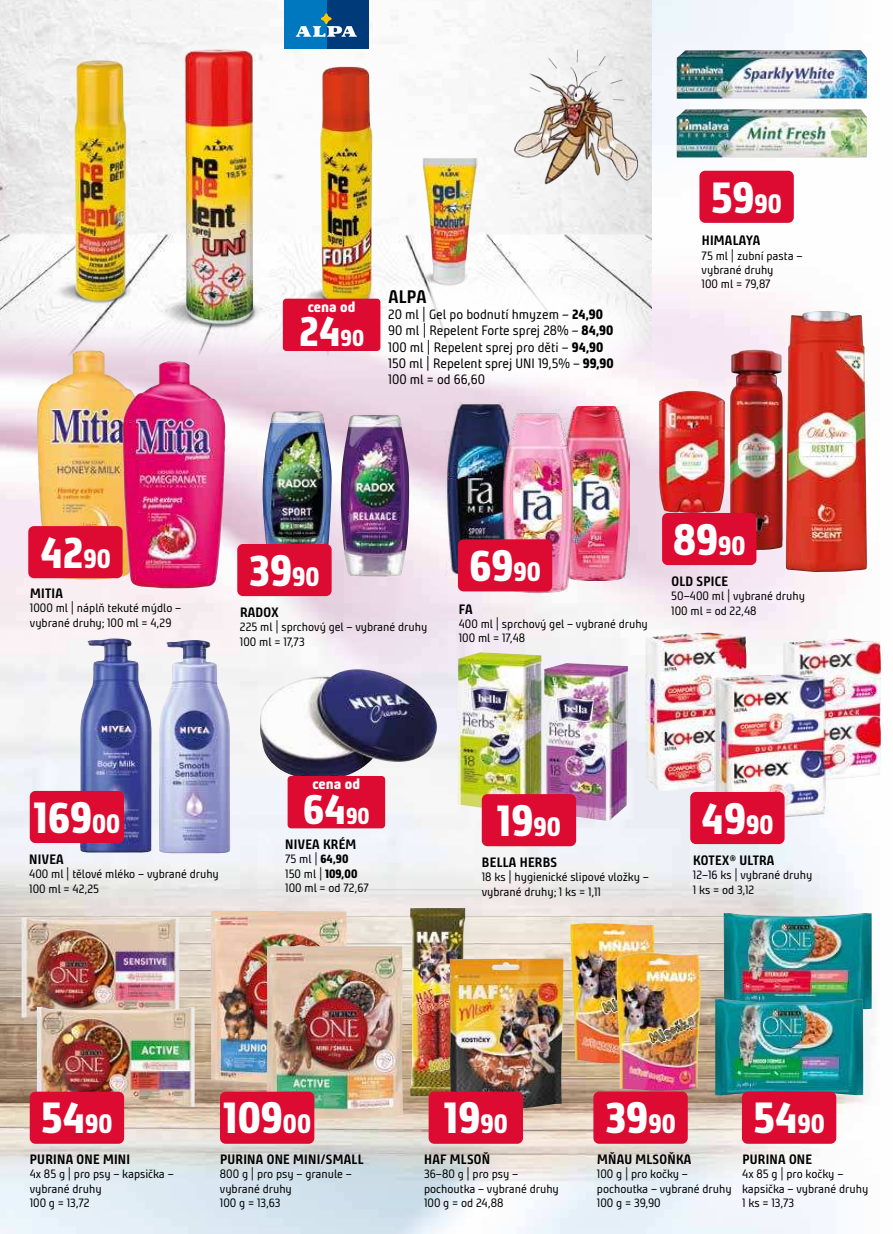
<style>
.page{position:relative;width:893px;height:1234px;background:#fff}
.page>*{position:absolute;margin:0;border:0;box-sizing:border-box;transform-origin:0 0}
.t1{font:800 43.35px "Bunday Clean";color:#fff}
.t2{font:800 41.55px "Bunday Clean";color:#fff}
.t3{font:700 18px "Bunday Clean";color:#000}
.t4{font:800 15px "Bunday Clean";color:#fff}
.t5{font:13.5px/16.2px "Bunday Clean";color:#000}
.t6{font:700 13.5px "Bunday Clean";letter-spacing:.02em;color:#000}
.t7{font:12px/14.4px "Bunday Clean";color:#000}
.s1{font-size:22.65px}
.s2{font-weight:800}
.s3{font-size:26.25px}
</style>
<div class="page">
<img style="left:0;top:0;width:868px;height:1233px">
<img style="left:0;top:0;width:651px;height:380px">
<img style="left:507px;top:43px;width:140px;height:147px">
<img style="left:301px;top:272px;width:84px;height:26px">
<img style="left:421px;top:259px;width:1px;height:25px">
<img style="left:422px;top:156px;width:56px;height:127px">
<img style="left:306px;top:41px;width:76px;height:259px">
<img style="left:52px;top:262px;width:90px;height:57px">
<img style="left:65px;top:34px;width:69px;height:296px">
<img style="left:156px;top:270px;width:120px;height:81px">
<img style="left:177px;top:24px;width:89px;height:308px">
<div style="left:326px;top:0;width:43px;height:48px;background:#003a78"></div>
<div style="left:284px;top:0;width:42px;height:48px;background:#0078bf"></div>
<svg style="left:296px;top:13px;width:61px;height:24px"></svg>
<hr style="left:0;top:367px;width:2px;height:29px;background:#fff">
<svg style="left:1px;top:367px;width:1px;height:12px"></svg>
<svg style="left:651px;top:367px;width:2px;height:29px"></svg>
<img style="left:677px;top:109px;width:190px;height:48px">
<img style="left:677px;top:50px;width:190px;height:49px">
<img style="left:80px;top:638px;width:72px;height:214px">
<img style="left:159px;top:639px;width:72px;height:214px">
<img style="left:37px;top:350px;width:103px;height:229px">
<img style="left:123px;top:361px;width:103px;height:227px">
<img style="left:262px;top:411px;width:71px;height:161px">
<img style="left:340px;top:414px;width:70px;height:162px">
<img style="left:260px;top:669px;width:179px;height:111px">
<img style="left:458px;top:652px;width:84px;height:161px">
<img style="left:544px;top:663px;width:84px;height:157px">
<img style="left:659px;top:390px;width:66px;height:123px">
<img style="left:730px;top:349px;width:53px;height:201px">
<img style="left:786px;top:311px;width:81px;height:261px">
<img style="left:645px;top:632px;width:102px;height:160px">
<img style="left:782px;top:638px;width:99px;height:145px">
<img style="left:709px;top:671px;width:121px;height:149px">
<img style="left:446px;top:403px;width:69px;height:174px">
<img style="left:562px;top:406px;width:67px;height:175px">
<img style="left:500px;top:409px;width:74px;height:186px">
<img style="left:22px;top:917px;width:157px;height:100px">
<img style="left:211px;top:910px;width:136px;height:172px">
<img style="left:37px;top:1006px;width:158px;height:100px">
<img style="left:267px;top:946px;width:136px;height:172px">
<img style="left:410px;top:907px;width:56px;height:188px">
<img style="left:450px;top:958px;width:113px;height:150px">
<img style="left:570px;top:923px;width:85px;height:140px">
<img style="left:617px;top:952px;width:84px;height:138px">
<img style="left:724px;top:912px;width:148px;height:97px">
<img style="left:715px;top:998px;width:148px;height:97px">
<div style="left:28px;top:526px;width:95px;height:52px;background:#dd0a31;border-radius:6px"></div>
<div style="left:30px;top:790px;width:94px;height:52px;background:#dd0a31;border-radius:6px"></div>
<div style="left:30px;top:1091px;width:94px;height:52px;background:#dd0a31;border-radius:6px"></div>
<div style="left:220px;top:1091px;width:94px;height:52px;background:#dd0a31;border-radius:6px"></div>
<div style="left:237px;top:544px;width:95px;height:52px;background:#dd0a31;border-radius:6px"></div>
<div style="left:429px;top:1091px;width:94px;height:52px;background:#dd0a31;border-radius:6px"></div>
<div style="left:662px;top:513px;width:94px;height:52px;background:#dd0a31;border-radius:6px"></div>
<div style="left:482px;top:794px;width:94px;height:52px;background:#dd0a31;border-radius:6px"></div>
<div style="left:593px;top:1091px;width:95px;height:52px;background:#dd0a31;border-radius:6px"></div>
<div style="left:699px;top:171px;width:95px;height:52px;background:#dd0a31;border-radius:6px"></div>
<div style="left:690px;top:791px;width:95px;height:52px;background:#dd0a31;border-radius:6px"></div>
<div style="left:458px;top:539px;width:94px;height:52px;background:#dd0a31;border-radius:6px"></div>
<div style="left:742px;top:1091px;width:94px;height:52px;background:#dd0a31;border-radius:6px"></div>
<div style="left:288px;top:775px;width:97px;height:53px;background:#dd0a31;border-radius:4px"></div>
<div style="left:355px;top:274px;width:296px;height:116px;background:#fff;border-radius:50%"></div>
<div style="left:283px;top:298px;width:97px;height:53px;background:#dd0a31;border-radius:4px"></div>
<p class="t4" style="left:308px;top:296px;width:49px">cena od</p>
<h2 class="t2" style="left:299px;top:309px;width:67px">24<span class="s1">90</span></h2>
<h3 class="t3" style="left:388px;top:285px;width:40px">ALPA</h3>
<p class="t5" style="left:388px;top:306px;width:227px">20 ml | Gel po bodnutí hmyzem – <span class="s2">24,90<br></span>90 ml | Repelent Forte sprej 28% – <span class="s2">84,90<br></span>100 ml | Repelent sprej pro děti – <span class="s2">94,90<br></span>150 ml | Repelent sprej UNI 19,5% – <span class="s2">99,90<br></span>100 ml = od 66,60</p>
<h1 class="t1" style="left:711px;top:174px;width:72px">59<span class="s3">90</span></h1>
<p class="t6" style="left:702px;top:231px;width:60px">HIMALAYA</p>
<p class="t7" style="left:702px;top:248px;width:102px">75 ml | zubní pasta – vybrané druhy<br>100 ml = 79,87</p>
<h1 class="t1" style="left:40px;top:529px;width:72px">42<span class="s3">90</span></h1>
<p class="t6" style="left:30px;top:584px;width:34px">MITIA</p>
<p class="t7" style="left:30px;top:600px;width:153px">1000 ml | náplň tekuté mýdlo – vybrané druhy; 100 ml = 4,29</p>
<h1 class="t1" style="left:249px;top:547px;width:72px">39<span class="s3">90</span></h1>
<p class="t6" style="left:240px;top:603px;width:40px">RADOX</p>
<p class="t7" style="left:240px;top:619px;width:189px">225 ml | sprchový gel – vybrané druhy<br>100 ml = 17,73</p>
<h1 class="t1" style="left:469px;top:543px;width:73px">69<span class="s3">90</span></h1>
<p class="t6" style="left:459px;top:599px;width:15px">FA</p>
<p class="t7" style="left:459px;top:616px;width:191px">400 ml | sprchový gel – vybrané druhy<br>100 ml = 17,48</p>
<h1 class="t1" style="left:673px;top:516px;width:74px">89<span class="s3">90</span></h1>
<p class="t6" style="left:671px;top:572px;width:58px">OLD SPICE</p>
<p class="t7" style="left:671px;top:589px;width:135px">50–400 ml | vybrané druhy<br>100 ml = od 22,48</p>
<h1 class="t1" style="left:34px;top:794px;width:88px">169<span class="s3">00</span></h1>
<p class="t6" style="left:29px;top:850px;width:36px">NIVEA</p>
<p class="t7" style="left:29px;top:866px;width:191px">400 ml | tělové mléko – vybrané druhy<br>100 ml = 42,25</p>
<p class="t4" style="left:312px;top:773px;width:49px">cena od</p>
<h2 class="t2" style="left:303px;top:786px;width:68px">64<span class="s1">90</span></h2>
<p class="t6" style="left:285px;top:835px;width:73px">NIVEA KRÉM</p>
<p class="t7" style="left:285px;top:851px;width:85px">75 ml | <span class="s2">64,90<br></span>150 ml | <span class="s2">109,00<br></span>100 ml = od 72,67</p>
<h1 class="t1" style="left:497px;top:797px;width:65px">19<span class="s3">90</span></h1>
<p class="t6" style="left:482px;top:853px;width:77px">BELLA HERBS</p>
<p class="t7" style="left:482px;top:869px;width:169px">18 ks | hygienické slipové vložky – vybrané druhy; 1 ks = 1,11</p>
<h1 class="t1" style="left:701px;top:795px;width:74px">49<span class="s3">90</span></h1>
<p class="t6" style="left:693px;top:851px;width:83px">KOTEX® ULTRA</p>
<p class="t7" style="left:693px;top:867px;width:121px">12–16 ks | vybrané druhy<br>1 ks = od 3,12</p>
<h1 class="t1" style="left:41px;top:1095px;width:73px">54<span class="s3">90</span></h1>
<h1 class="t1" style="left:223px;top:1095px;width:89px">109<span class="s3">00</span></h1>
<p class="t6" style="left:30px;top:1149px;width:102px">PURINA ONE MINI</p>
<p class="t7" style="left:30px;top:1166px;width:146px">4x 85 g | pro psy – kapsička – vybrané druhy<br>100 g = 13,72</p>
<p class="t6" style="left:220px;top:1149px;width:145px">PURINA ONE MINI/SMALL</p>
<p class="t7" style="left:220px;top:1166px;width:133px">800 g | pro psy – granule – vybrané druhy<br>100 g = 13,63</p>
<h1 class="t1" style="left:444px;top:1095px;width:65px">19<span class="s3">90</span></h1>
<p class="t6" style="left:424px;top:1149px;width:67px">HAF MLSOŇ</p>
<p class="t7" style="left:424px;top:1166px;width:136px">36–80 g | pro psy – pochoutka – vybrané druhy<br>100 g = od 24,88</p>
<h1 class="t1" style="left:605px;top:1095px;width:72px">39<span class="s3">90</span></h1>
<p class="t6" style="left:597px;top:1149px;width:96px">MŇAU MLSOŇKA</p>
<p class="t7" style="left:597px;top:1166px;width:136px">100 g | pro kočky – pochoutka – vybrané druhy<br>100 g = 39,90</p>
<h1 class="t1" style="left:753px;top:1095px;width:73px">54<span class="s3">90</span></h1>
<p class="t6" style="left:742px;top:1149px;width:71px">PURINA ONE</p>
<p class="t7" style="left:742px;top:1166px;width:128px">4x 85 g | pro kočky – kapsička – vybrané druhy<br>1 ks = 13,73</p>
</div>
